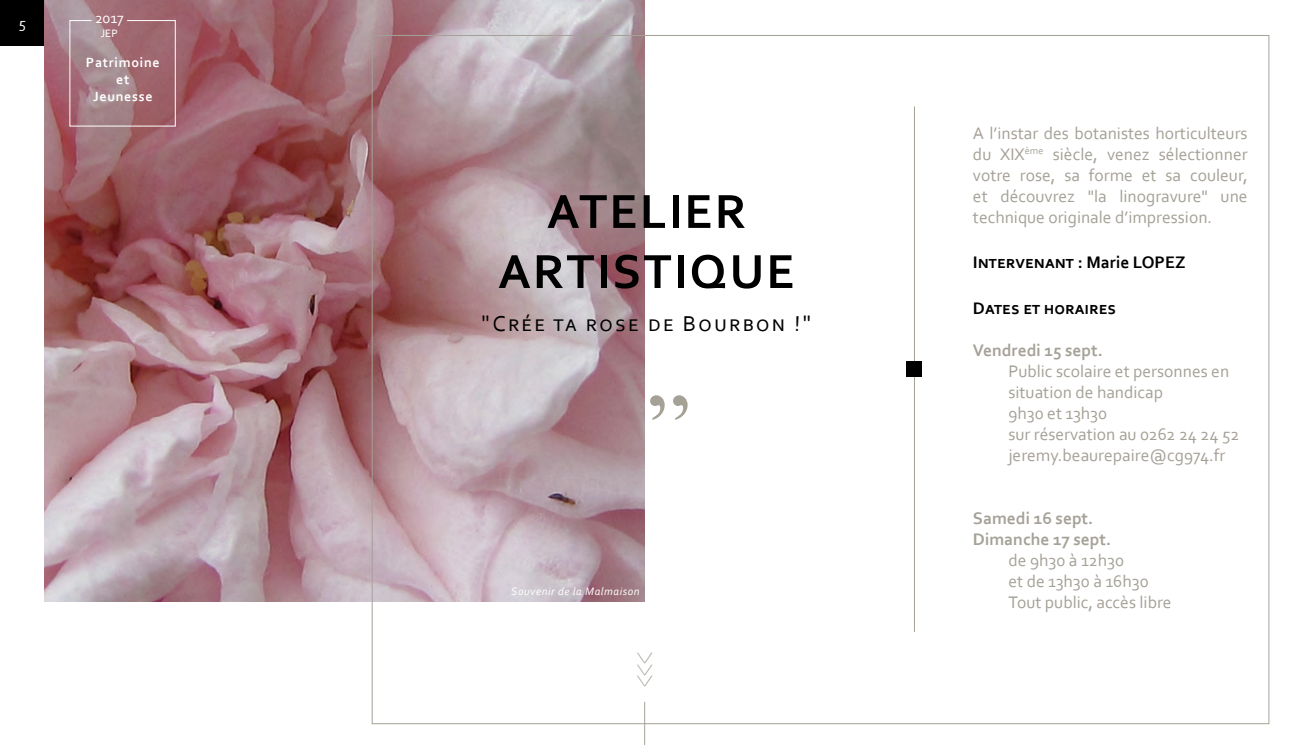
<style>
.page{position:relative;width:1315px;height:745px;background:#fff}
.page>*{position:absolute;margin:0;border:0;box-sizing:border-box;transform-origin:0 0}
.t1{font:121.75px "Aparajita";color:#a5a197}
.t2{font:700 50px/60px "Corbel";letter-spacing:.04em;color:#000;text-align:center}
.t3{font:22.5px "Corbel";color:#000}
.t4{font:17.5px/21px "Corbel";color:#a5a197}
.t5{font:700 17.5px/21px "Corbel";color:#a5a197}
.t6{font:700 17.5px "Corbel";color:#000}
.t7{font:15.38px "Corbel";color:#fff}
.t8{font:15px "Corbel";color:#fff}
.t9{font:700 14px/16.9px "Corbel";letter-spacing:.05em;color:#fff;text-align:center}
.t10{font:italic 11.25px "Corbel";letter-spacing:.05em;color:#fff}
.t11{font:11.25px "Corbel";color:#fff}
.s1{font-family:"Calibri"}
</style>
<div class="page">
<div style="left:0;top:0;width:45px;height:45px;background:#000"></div>
<img style="left:44px;top:0;width:601px;height:600px">
<hr style="left:644px;top:701px;width:1px;height:43px;background:#a5a197">
<hr style="left:914px;top:106px;width:1px;height:525px;background:#a5a197">
<div style="left:906px;top:361px;width:16px;height:16px;background:#000"></div>
<svg style="left:69px;top:20px;width:107px;height:107px;background:#a57a81"></svg>
<p class="t8" style="left:19px;top:14px;width:9px">5</p>
<p class="t7" style="left:95px;top:8px;width:30px">2017</p>
<p class="t11" style="left:101px;top:26px;width:18px">JEP</p>
<p class="t9" style="left:86px;top:53px;width:75px">Patrimoine et<br>Jeunesse</p>
<h2 class="t2" style="left:498px;top:180px;width:298px">ATELIER<br>ARTISTIQUE</h2>
<p class="t3" style="left:481px;top:309px;width:332px"><span class="s1">"</span>Crée ta rose de Bourbon !<span class="s1">"</span></p>
<h1 class="t1" style="left:647px;top:369px;width:45px">”</h1>
<p class="t10" style="left:511px;top:583px;width:130px">Souvenir de la Malmaison</p>
<p class="t4" style="left:973px;top:122px;width:276px;text-align:justify">A l’instar des botanistes horticulteurs du XIX<sup>ème</sup> siècle, venez sélectionner votre rose, sa forme et sa couleur, et découvrez "la linogravure" une technique originale d’impression.</p>
<p class="t6" style="left:973px;top:251px;width:214px">Intervenant : Marie LOPEZ</p>
<p class="t6" style="left:973px;top:297px;width:145px">Dates et horaires</p>
<p class="t5" style="left:973px;top:338px;width:132px">Vendredi 15 sept.</p>
<p class="t4" style="left:1008px;top:359px;width:232px">Public scolaire et personnes en situation de handicap<br>9h30 et 13h30<br>sur réservation au 0262 24 24 52 jeremy.beaurepaire@cg974.fr</p>
<p class="t5" style="left:973px;top:506px;width:140px">Samedi 16 sept.<br>Dimanche 17 sept.</p>
<p class="t4" style="left:1008px;top:548px;width:165px">de 9h30 à 12h30<br>et de 13h30 à 16h30<br>Tout public, accès libre</p>
</div>
